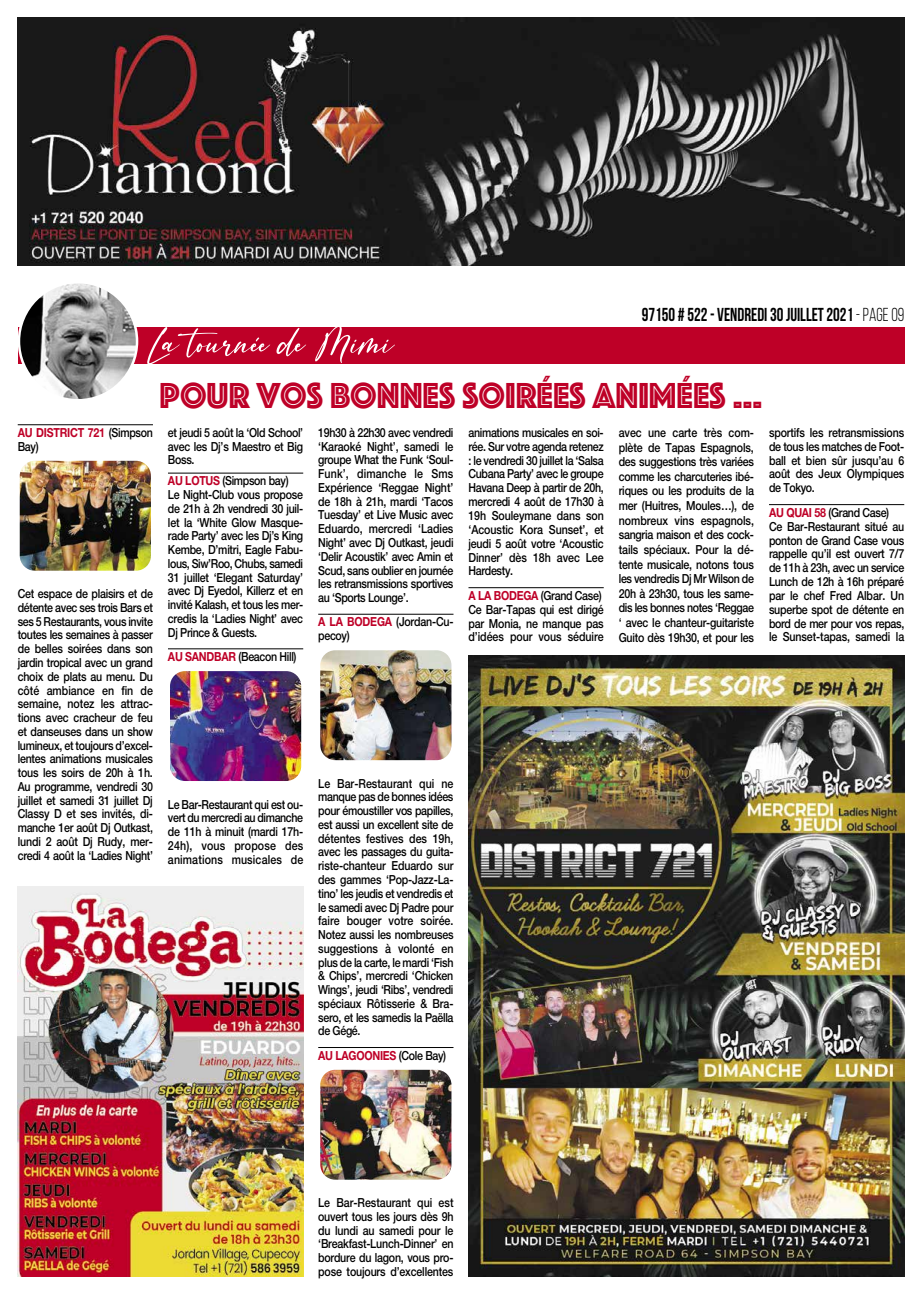
<style>
.page{position:relative;width:922px;height:1294px;background:#fff}
.page>*{position:absolute;margin:0;border:0;box-sizing:border-box;transform-origin:0 0}
.t1{font:62.5px "Battofi DEMO";color:#fff;scale:1.07 1}
.t2{font:37.5px "Phosphate Inline";color:#be0027;scale:.96 1}
.t3{font:700 18.75px "Bebas Neue";color:#000;scale:.9 1}
.t4{font:500 12.5px/13.8px "Helvetica Neue";letter-spacing:-.02em;color:#000;text-align:justify;scale:.85 1}
.t5{font:700 12.5px/13.8px "Helvetica Neue";letter-spacing:-.02em;color:#be0027;scale:.85 1}
.s1{font-weight:400}
.s2{font-weight:500;color:#000}
.s3{font-weight:700;color:#be0027}
</style>
<div class="page">
<img style="left:18px;top:18px;width:886px;height:248px">
<hr style="left:18px;top:424px;width:135px;height:1px;background:#000">
<img style="left:20px;top:461px;width:131px;height:109px">
<hr style="left:168px;top:473px;width:135px;height:1px;background:#000">
<hr style="left:168px;top:648px;width:135px;height:1px;background:#000">
<img style="left:170px;top:671px;width:131px;height:110px">
<hr style="left:318px;top:614px;width:135px;height:1px;background:#000">
<hr style="left:318px;top:1047px;width:135px;height:1px;background:#000">
<img style="left:320px;top:650px;width:131px;height:110px">
<img style="left:320px;top:1069px;width:131px;height:110px">
<hr style="left:468px;top:587px;width:135px;height:1px;background:#000">
<hr style="left:768px;top:504px;width:136px;height:1px;background:#000">
<img style="left:468px;top:656px;width:436px;height:620px">
<div style="left:18px;top:327px;width:886px;height:37px;background:#be0027"></div>
<img style="left:19px;top:282px;width:118px;height:118px;border-radius:59px">
<div style="left:18px;top:281px;width:120px;height:120px;border:2px solid #fff;border-radius:50%"></div>
<img style="left:18px;top:886px;width:285px;height:390px">
<h1 class="t1" style="left:147px;top:321px;width:231px">La tournée de Mimi</h1>
<h3 class="t3" style="left:641px;top:304px;width:293px">97150 # 522 - VENDREDI 30 JUILLET 2021 <span class="s1">-page 09</span></h3>
<h2 class="t2" style="left:160px;top:369px;width:629px">POUR VOS BONNES SOIRÉES ANIMÉES …</h2>
<p class="t5" style="left:18px;top:425px;width:161px">AU DISTRICT 721 <span class="s2">(Simpson<br>Bay)</span></p>
<p class="t4" style="left:18px;top:586px;width:161px">Cet espace de plaisirs et de détente avec ses trois Bars et ses 5 Restaurants, vous invite toutes les semaines à passer de belles soirées dans son jardin tropical avec un grand choix de plats au menu. Du côté ambiance en fin de semaine, notez les attrac&shy;tions avec cracheur de feu et danseuses dans un show lumineux, et toujours d’excel&shy;lentes animations musicales tous les soirs de 20h à 1h.<br>Au programme, vendredi 30 juillet et samedi 31 juillet Dj Classy D et ses invités, di&shy;manche 1er août Dj Outkast, lundi 2 août Dj Rudy, mer&shy;credi 4 août la ‘Ladies Night’</p>
<p class="t4" style="left:168px;top:425px;width:160px">et jeudi 5 août la ‘Old School’ avec les Dj’s Maestro et Big Boss.</p>
<p class="t4" style="left:168px;top:474px;width:161px;text-align:left"><span class="s3">AU LOTUS</span> (Simpson bay)<br>Le Night-Club vous propose de 21h à 2h vendredi 30 juil&shy;let la ‘White Glow Masque&shy;rade Party’ avec les Dj’s King<br>Kembe, D’mitri, Eagle Fabu&shy;lous, Siw’Roo, Chubs, samedi<br>31 juillet ‘Elegant Saturday’ avec Dj Eyedol, Killerz et en invité Kalash, et tous les mer&shy;credis la ‘Ladies Night’ avec<br>Dj Prince &amp; Guests.</p>
<p class="t4" style="left:168px;top:649px;width:153px"><span class="s3">AU SANDBAR</span> (Beacon Hill)</p>
<p class="t4" style="left:168px;top:797px;width:161px">Le Bar-Restaurant qui est ou&shy;vert du mercredi au dimanche de 11h à minuit (mardi 17h-24h), vous propose des animations musicales de</p>
<p class="t4" style="left:318px;top:425px;width:161px">19h30 à 22h30 avec vendredi ‘Karaoké Night’, samedi le groupe What the Funk ‘Soul-Funk’, dimanche le Sms Expérience ‘Reggae Night’ de 18h à 21h, mardi ‘Tacos Tuesday’ et Live Music avec Eduardo, mercredi ‘Ladies Night’ avec Dj Outkast, jeudi ‘Delir Acoustik’ avec Amin et Scud, sans oublier en journée les retransmissions sportives au ‘Sports Lounge’.</p>
<p class="t4" style="left:318px;top:615px;width:161px"><span class="s3">A LA BODEGA</span> (Jordan-Cu&shy;pecoy)</p>
<p class="t4" style="left:468px;top:425px;width:161px">animations musicales en soi&shy;rée. Sur votre agenda retenez : le vendredi 30 juillet la ‘Salsa Cubana Party’ avec le groupe Havana Deep à partir de 20h, mercredi 4 août de 17h30 à 19h Souleymane dans son ‘Acoustic Kora Sunset’, et jeudi 5 août votre ‘Acoustic Dinner’ dès 18h avec Lee Hardesty.</p>
<p class="t4" style="left:468px;top:588px;width:161px;text-align:left"><span class="s3">A LA BODEGA</span> (Grand Case)<br>Ce Bar-Tapas qui est dirigé par Monia, ne manque pas d’idées pour vous séduire</p>
<p class="t4" style="left:318px;top:776px;width:161px">Le Bar-Restaurant qui ne manque pas de bonnes idées pour émoustiller vos papilles, est aussi un excellent site de détentes festives des 19h, avec les passages du guita&shy;riste-chanteur Eduardo sur des gammes ‘Pop-Jazz-La&shy;tino’ les jeudis et vendredis et le samedi avec Dj Padre pour faire bouger votre soirée.<br>Notez aussi les nombreuses suggestions à volonté en plus de la carte, le mardi ‘Fish &amp; Chips’, mercredi ‘Chicken Wings’, jeudi ‘Ribs’, vendredi spéciaux Rôtisserie &amp; Bra&shy;sero, et les samedis la Paëlla de Gégé.</p>
<p class="t5" style="left:318px;top:1048px;width:152px">AU LAGOONIES <span class="s2">(Cole Bay)</span></p>
<p class="t4" style="left:618px;top:425px;width:161px;line-height:14.6px">avec une carte très com&shy;plète de Tapas Espagnols, des suggestions très variées comme les charcuteries ibé&shy;riques ou les produits de la mer (Huitres, Moules…), de nombreux vins espagnols, sangria maison et des cock&shy;tails spéciaux. Pour la dé&shy;tente musicale, notons tous les vendredis Dj Mr Wilson de 20h à 23h30, tous les same&shy;dis les bonnes notes ‘Reggae ‘ avec le chanteur-guitariste Guito dès 19h30, et pour les</p>
<p class="t4" style="left:768px;top:425px;width:161px">sportifs les retransmissions de tous les matches de Foot&shy;ball et bien sûr jusqu’au 6 août des Jeux Olympiques de Tokyo.</p>
<p class="t4" style="left:768px;top:505px;width:161px;text-align:left"><span class="s3">AU QUAI 58</span> (Grand Case)<br>Ce Bar-Restaurant situé au ponton de Grand Case vous rappelle qu’il est ouvert 7/7 de 11h à 23h, avec un service<br>Lunch de 12h à 16h préparé par le chef Fred Albar. Un superbe spot de détente en bord de mer pour vos repas, le Sunset-tapas, samedi la</p>
<p class="t4" style="left:318px;top:1195px;width:161px">Le Bar-Restaurant qui est ouvert tous les jours dès 9h du lundi au samedi pour le ‘Breakfast-Lunch-Dinner’ en bordure du lagon, vous pro&shy;pose toujours d’excellentes</p>
</div>
